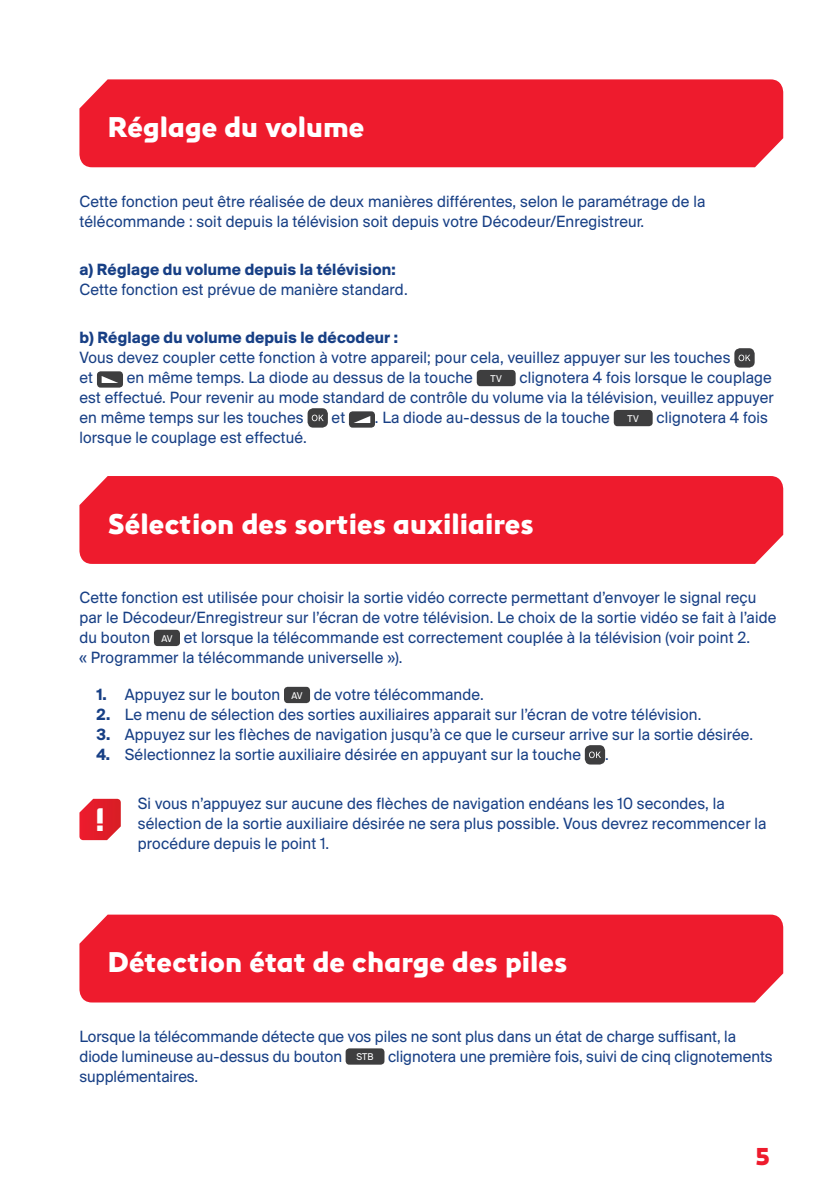
<style>
.page{position:relative;width:840px;height:1191px;background:#fff}
.page>*{position:absolute;margin:0;border:0;box-sizing:border-box;transform-origin:0 0}
.t1{font:32px "M7 Sans";color:#fff}
.t2{font:28px "M7 Sans";color:#fff}
.t3{font:24px "M7 Sans";color:#ee1b2d}
.Rode_balk{font:17px/20px "Suisse BP Intl";letter-spacing:.01em;color:#173f85;scale:.95 1}
.Body_no_space{font:17px/20px "Suisse BP Intl";letter-spacing:.01em;color:#173f85;scale:.95 1}
.Titel_niv_4{font:700 17px "Suisse BP Intl";letter-spacing:.01em;color:#173f85;scale:.95 1}
.t4{font:10.2px "Suisse BP Intl";letter-spacing:.005em;color:#fff;scale:.95 1}
.s1{font-weight:700}
</style>
<div class="page">
<div style="left:79px;top:79px;width:703px;height:88px;background:#ee1b2d"></div>
<div style="left:734px;top:348px;width:20px;height:19px;background:#3e3e3f;border-radius:6px"></div>
<svg style="left:738px;top:354px;width:12px;height:7px"></svg>
<div style="left:97px;top:371px;width:26px;height:16px;background:#3e3e3f;border-radius:4px"></div>
<svg style="left:102px;top:376px;width:16px;height:7px"></svg>
<div style="left:476px;top:370px;width:39px;height:16px;background:#3e3e3f;border-radius:4px"></div>
<div style="left:307px;top:408px;width:21px;height:19px;background:#3e3e3f;border-radius:6px"></div>
<svg style="left:311px;top:414px;width:12px;height:7px"></svg>
<div style="left:349px;top:411px;width:26px;height:16px;background:#3e3e3f;border-radius:4px"></div>
<svg style="left:354px;top:416px;width:16px;height:7px"></svg>
<div style="left:613px;top:410px;width:39px;height:16px;background:#3e3e3f;border-radius:4px"></div>
<div style="left:79px;top:476px;width:703px;height:88px;background:#ee1b2d"></div>
<div style="left:154px;top:630px;width:26px;height:16px;background:#3e3e3f;border-radius:4px"></div>
<div style="left:284px;top:687px;width:26px;height:16px;background:#3e3e3f;border-radius:4px"></div>
<div style="left:584px;top:745px;width:20px;height:19px;background:#3e3e3f;border-radius:6px"></div>
<svg style="left:589px;top:751px;width:11px;height:7px"></svg>
<div style="left:79px;top:914px;width:703px;height:88px;background:#ee1b2d"></div>
<div style="left:345px;top:1048px;width:39px;height:16px;background:#3e3e3f;border-radius:4px"></div>
<svg style="left:79px;top:799px;width:42px;height:41px;background:#e53844"></svg>
<p class="t2" style="left:108px;top:107px;width:258px">Réglage du volume</p>
<p class="Rode_balk" style="left:79px;top:191px;width:660px">Cette fonction peut être réalisée de deux manières différentes, selon le paramétrage de la télécommande : soit depuis la télévision soit depuis votre Décodeur/Enregistreur.</p>
<p class="Titel_niv_4" style="left:79px;top:259px;width:334px">a) Réglage du volume depuis la télévision:</p>
<p class="Rode_balk" style="left:79px;top:279px;width:347px">Cette fonction est prévue de manière standard.</p>
<p class="Titel_niv_4" style="left:79px;top:328px;width:336px">b) Réglage du volume depuis le décodeur :</p>
<p class="Rode_balk" style="left:79px;top:347px;width:686px">Vous devez coupler cette fonction à votre appareil; pour cela, veuillez appuyer sur les touches et</p>
<p class="Rode_balk" style="left:79px;top:367px;width:732px;text-align:justify;text-indent:439px">clignotera 4 fois lorsque le couplage est effectué. Pour revenir au mode standard de contrôle du volume via la télévision, veuillez appuyer en même temps sur les touches</p>
<p class="Rode_balk" style="left:127px;top:367px;width:365px">en même temps. La diode au dessus de la touche</p>
<p class="t4" style="left:490px;top:372px;width:13px">TV</p>
<p class="Rode_balk" style="left:331px;top:407px;width:16px">et</p>
<p class="Rode_balk" style="left:375px;top:407px;width:248px">. La diode au-dessus de la touche</p>
<p class="t4" style="left:627px;top:412px;width:13px">TV</p>
<p class="Rode_balk" style="left:656px;top:407px;width:119px">clignotera 4 fois</p>
<p class="Rode_balk" style="left:79px;top:427px;width:241px">lorsque le couplage est effectué.</p>
<p class="t2" style="left:108px;top:503px;width:427px">Sélection des sorties auxiliaires</p>
<p class="Rode_balk" style="left:79px;top:587px;width:734px">Cette fonction est utilisée pour choisir la sortie vidéo correcte permettant d’envoyer le signal reçu par le Décodeur/Enregistreur sur l’écran de votre télévision. Le choix de la sortie vidéo se fait à l’aide du bouton</p>
<p class="Rode_balk" style="left:79px;top:627px;width:707px;text-indent:104px">et lorsque la télécommande est correctement couplée à la télévision (voir point 2. « Programmer la télécommande universelle »).</p>
<p class="Rode_balk" style="left:96px;top:684px;width:195px"><span class="s1">1.</span> Appuyez sur le bouton</p>
<p class="t4" style="left:291px;top:689px;width:13px">AV</p>
<p class="Rode_balk" style="left:313px;top:684px;width:180px">de votre télécommande.</p>
<p class="Rode_balk" style="left:96px;top:704px;width:638px"><span class="s1">2.</span> Le menu de sélection des sorties auxiliaires apparait sur l’écran de votre télévision.</p>
<p class="Rode_balk" style="left:96px;top:724px;width:692px"><span class="s1">3.</span> Appuyez sur les flèches de navigation jusqu’à ce que le curseur arrive sur la sortie désirée.</p>
<p class="Rode_balk" style="left:96px;top:744px;width:511px"><span class="s1">4.</span> Sélectionnez la sortie auxiliaire désirée en appuyant sur la touche</p>
<p class="Rode_balk" style="left:604px;top:744px;width:5px">.</p>
<p class="Body_no_space" style="left:138px;top:792px;width:663px">Si vous n’appuyez sur aucune des flèches de navigation endéans les 10 secondes, la sélection de la sortie auxiliaire désirée ne sera plus possible. Vous devrez recommencer la procédure depuis le point 1.</p>
<p class="t4" style="left:161px;top:632px;width:13px">AV</p>
<p class="t1" style="left:95px;top:796px;width:11px">!</p>
<p class="t2" style="left:108px;top:941px;width:461px">Détection état de charge des piles</p>
<p class="Rode_balk" style="left:79px;top:1025px;width:692px">Lorsque la télécommande détecte que vos piles ne sont plus dans un état de charge suffisant, la diode lumineuse au-dessus du bouton</p>
<p class="t4" style="left:356px;top:1051px;width:19px">STB</p>
<p class="Rode_balk" style="left:388px;top:1045px;width:406px">clignotera une première fois, suivi de cinq clignotements</p>
<p class="Rode_balk" style="left:79px;top:1065px;width:126px">supplémentaires.</p>
<h3 class="t3" style="left:755px;top:1139px;width:16px">5</h3>
</div>
